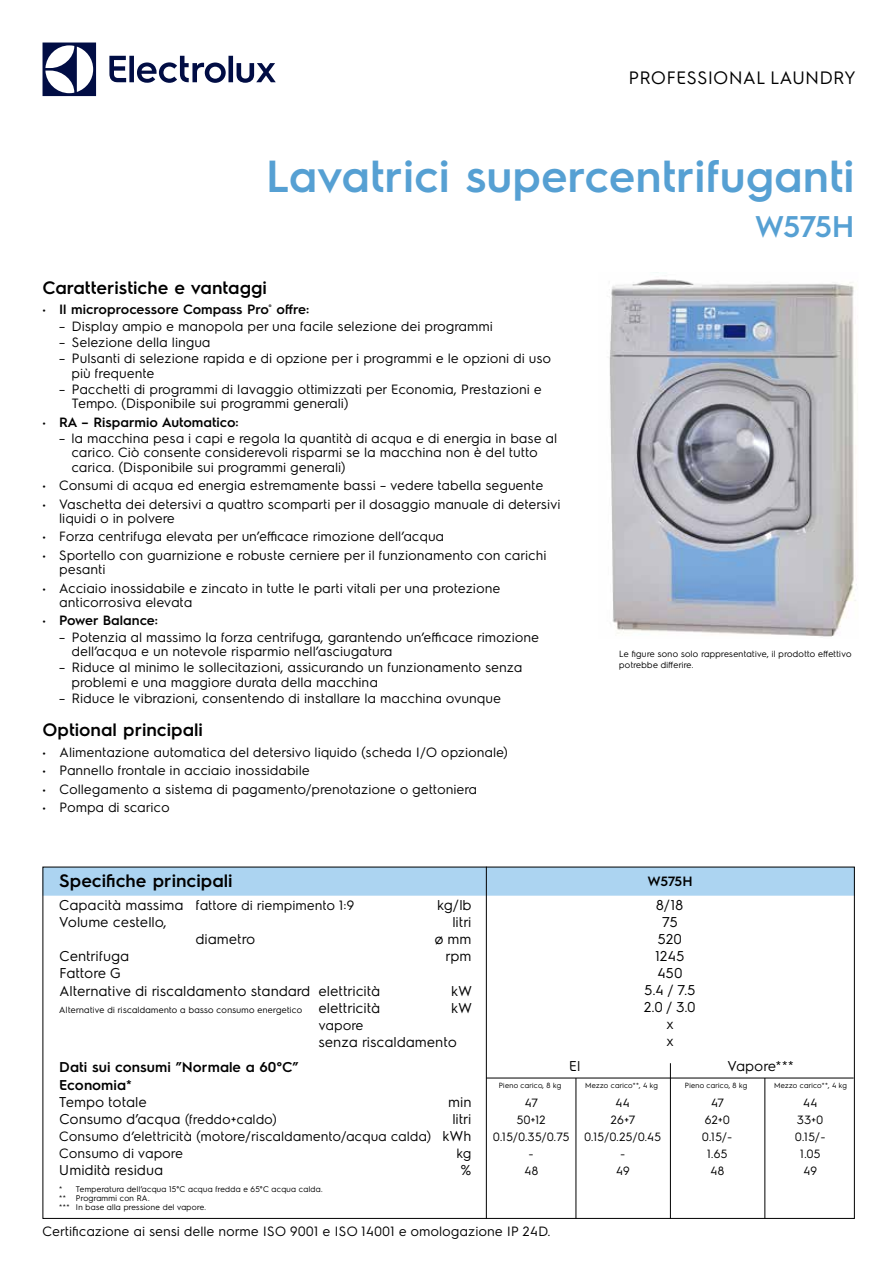
<style>
.page{position:relative;width:893px;height:1263px;background:#fff}
.page>*{position:absolute;margin:0;border:0;box-sizing:border-box;transform-origin:0 0}
.t1{font:600 45px "Electrolux Sans";color:#56a0d3}
.t2{font:600 30px "Electrolux Sans";letter-spacing:-.04em;color:#56a0d3}
.t3{font:600 18px "Electrolux Sans";color:#000}
.t4{font:18px "Electrolux Sans";color:#000}
.t5{font:14.25px/17.1px "Electrolux Sans";color:#000;text-align:center}
.t6{font:600 14.25px/17.1px "Electrolux Sans";color:#000}
.t7{font:13.5px/14.2px "Electrolux Sans";color:#000}
.t8{font:600 13.5px "Electrolux Sans";color:#000}
.t9{font:12px "Electrolux Sans";color:#000}
.t10{font:9px/10.8px "Electrolux Sans";color:#000}
.t11{font:8.25px/9px "Electrolux Sans";color:#000}
.t12{font:7.5px "Electrolux Sans";color:#000}
.s1{font-weight:400}
.s2{font-size:14.25px}
.s3{font-size:13.5px}
</style>
<div class="page">
<svg style="left:43px;top:43px;width:53px;height:53px"></svg>
<svg style="left:109px;top:56px;width:167px;height:27px"></svg>
<div style="left:45px;top:869px;width:808px;height:27px;background:#acd4f1"></div>
<hr style="left:486px;top:867px;width:1px;height:352px;background:#000">
<hr style="left:486px;top:1078px;width:368px;height:1px;background:#000">
<hr style="left:576px;top:1078px;width:1px;height:141px;background:#000">
<hr style="left:670px;top:1063px;width:1px;height:156px;background:#000">
<hr style="left:764px;top:1078px;width:1px;height:141px;background:#000">
<img style="left:609px;top:279px;width:248px;height:358px">
<h3 class="t4" style="left:629px;top:65px;width:229px">PROFESSIONAL LAUNDRY</h3>
<h1 class="t1" style="left:266px;top:144px;width:590px">Lavatrici supercentrifuganti</h1>
<h2 class="t2" style="left:755px;top:205px;width:101px">W575H</h2>
<h3 class="t3" style="left:43px;top:275px;width:226px">Caratteristiche e vantaggi</h3>
<p class="t8" style="left:43px;top:300px;width:268px"><span class="s1">•</span> Il microprocessore Compass Pro<sup>®</sup> offre:</p>
<p class="t7" style="left:59px;top:318px;width:436px">– Display ampio e manopola per una facile selezione dei programmi</p>
<p class="t7" style="left:59px;top:334px;width:153px">– Selezione della lingua</p>
<p class="t7" style="left:72px;top:350px;width:481px;text-indent:-13px">– Pulsanti di selezione rapida e di opzione per i programmi e le opzioni di uso più frequente</p>
<p class="t7" style="left:72px;top:381px;width:472px;text-indent:-13px">– Pacchetti di programmi di lavaggio ottimizzati per Economia, Prestazioni e<br>Tempo. (Disponibile sui programmi generali)</p>
<p class="t8" style="left:43px;top:412px;width:198px"><span class="s1">•</span> RA – Risparmio Automatico:</p>
<p class="t7" style="left:72px;top:430px;width:487px;text-indent:-13px">– la macchina pesa i capi e regola la quantità di acqua e di energia in base al carico. Ciò consente considerevoli risparmi se la macchina non è del tutto carica. (Disponibile sui programmi generali)</p>
<p class="t7" style="left:43px;top:477px;width:503px">• Consumi di acqua ed energia estremamente bassi – vedere tabella seguente</p>
<p class="t7" style="left:60px;top:496px;width:503px;text-indent:-17px">• Vaschetta dei detersivi a quattro scomparti per il dosaggio manuale di detersivi liquidi o in polvere</p>
<p class="t7" style="left:43px;top:529px;width:403px">• Forza centrifuga elevata per un’efficace rimozione dell’acqua</p>
<p class="t7" style="left:60px;top:547px;width:489px;text-indent:-17px">• Sportello con guarnizione e robuste cerniere per il funzionamento con carichi pesanti</p>
<p class="t7" style="left:60px;top:580px;width:443px;text-indent:-17px">• Acciaio inossidabile e zincato in tutte le parti vitali per una protezione anticorrosiva elevata</p>
<p class="t8" style="left:43px;top:611px;width:117px"><span class="s1">•</span> Power Balance:</p>
<p class="t7" style="left:72px;top:629px;width:469px;text-indent:-13px">– Potenzia al massimo la forza centrifuga, garantendo un’efficace rimozione dell’acqua e un notevole risparmio nell’asciugatura</p>
<p class="t7" style="left:72px;top:660px;width:452px;text-indent:-13px">– Riduce al minimo le sollecitazioni, assicurando un funzionamento senza problemi e una maggiore durata della macchina</p>
<p class="t7" style="left:59px;top:690px;width:444px">– Riduce le vibrazioni, consentendo di installare la macchina ovunque</p>
<h3 class="t3" style="left:43px;top:717px;width:162px">Optional principali</h3>
<p class="t7" style="left:43px;top:744px;width:467px">• Alimentazione automatica del detersivo liquido (scheda I/O opzionale)</p>
<p class="t7" style="left:43px;top:762px;width:269px">• Pannello frontale in acciaio inossidabile</p>
<p class="t7" style="left:43px;top:781px;width:436px">• Collegamento a sistema di pagamento/prenotazione o gettoniera</p>
<p class="t7" style="left:43px;top:799px;width:129px">• Pompa di scarico</p>
<p class="t10" style="left:619px;top:648px;width:234px">Le figure sono solo rappresentative, il prodotto effettivo potrebbe differire.</p>
<h3 class="t3" style="left:59px;top:867px;width:175px">Specifiche principali</h3>
<p class="t7" style="left:59px;top:897px;width:297px"><span class="s2">Capacità massima f</span>attore di riempimento 1:9</p>
<p class="t5" style="left:437px;top:895px;width:36px">kg/lb</p>
<p class="t5" style="left:59px;top:913px;width:109px">Volume cestello,</p>
<p class="t5" style="left:453px;top:913px;width:21px">litri</p>
<p class="t5" style="left:196px;top:930px;width:61px">diametro</p>
<p class="t5" style="left:435px;top:930px;width:39px">ø mm</p>
<p class="t5" style="left:59px;top:947px;width:72px">Centrifuga</p>
<p class="t5" style="left:446px;top:947px;width:27px">rpm</p>
<p class="t5" style="left:59px;top:964px;width:323px;text-align:left">Fattore G<br>Alternative di riscaldamento standard elettricità</p>
<p class="t5" style="left:452px;top:981px;width:22px">kW</p>
<p class="t10" style="left:59px;top:1003px;width:323px">Alternative di riscaldamento a basso consumo energetico <span class="s2">elettricità</span></p>
<p class="t5" style="left:451px;top:998px;width:22px">kW</p>
<p class="t7" style="left:319px;top:1017px;width:47px">vapore</p>
<p class="t5" style="left:319px;top:1032px;width:140px">senza riscaldamento</p>
<p class="t6" style="left:59px;top:1058px;width:241px">Dati sui consumi ”Normale a 60°C”<br>Economia*</p>
<p class="t5" style="left:59px;top:1092px;width:89px">Tempo totale</p>
<p class="t5" style="left:449px;top:1092px;width:25px">min</p>
<p class="t5" style="left:59px;top:1109px;width:219px">Consumo d’acqua <span class="s3">(freddo+caldo)</span></p>
<p class="t5" style="left:453px;top:1109px;width:21px">litri</p>
<p class="t7" style="left:59px;top:1127px;width:414px;line-height:17.1px">Consumo d’elettricità (motore/riscaldamento/acqua calda) <span class="s2">kWh<br></span>Consumo di vapore</p>
<p class="t7" style="left:457px;top:1145px;width:16px">kg</p>
<p class="t5" style="left:59px;top:1160px;width:106px">Umidità residua</p>
<p class="t5" style="left:461px;top:1160px;width:12px">%</p>
<p class="t11" style="left:59px;top:1184px;width:265px">* Temperatura dell’acqua 15°C acqua fredda e 65°C acqua calda. ** Programmi con RA.<br>*** In base alla pressione del vapore.</p>
<p class="t8" style="left:648px;top:872px;width:46px">W575H</p>
<p class="t5" style="left:644px;top:895px;width:53px">8/18<br>75<br>520<br>1245<br>450<br>5.4 / 7.5<br>2.0 / 3.0 x<br>x</p>
<p class="t5" style="left:569px;top:1057px;width:13px">El</p>
<p class="t5" style="left:727px;top:1057px;width:68px">Vapore***</p>
<p class="t12" style="left:499px;top:1080px;width:64px">Pieno carico, 8 kg</p>
<p class="t12" style="left:585px;top:1080px;width:75px">Mezzo carico**, 4 kg</p>
<p class="t12" style="left:685px;top:1080px;width:64px">Pieno carico, 8 kg</p>
<p class="t12" style="left:774px;top:1080px;width:75px">Mezzo carico**, 4 kg</p>
<p class="t9" style="left:525px;top:1094px;width:15px">47</p>
<p class="t9" style="left:616px;top:1094px;width:16px">44</p>
<p class="t9" style="left:711px;top:1094px;width:15px">47</p>
<p class="t9" style="left:803px;top:1094px;width:16px">44</p>
<p class="t9" style="left:517px;top:1111px;width:31px">50+12</p>
<p class="t9" style="left:611px;top:1111px;width:26px">26+7</p>
<p class="t9" style="left:705px;top:1111px;width:27px">62+0</p>
<p class="t9" style="left:797px;top:1111px;width:28px">33+0</p>
<p class="t9" style="left:493px;top:1128px;width:170px">0.15/0.35/0.75 0.15/0.25/0.45</p>
<p class="t9" style="left:702px;top:1128px;width:32px">0.15/-</p>
<p class="t9" style="left:795px;top:1128px;width:32px">0.15/-</p>
<p class="t9" style="left:529px;top:1145px;width:7px">-</p>
<p class="t9" style="left:620px;top:1145px;width:7px">-</p>
<p class="t9" style="left:707px;top:1145px;width:22px">1.65</p>
<p class="t9" style="left:800px;top:1145px;width:22px">1.05</p>
<p class="t9" style="left:524px;top:1162px;width:16px">48</p>
<p class="t9" style="left:616px;top:1162px;width:16px">49</p>
<p class="t9" style="left:710px;top:1162px;width:16px">48</p>
<p class="t9" style="left:804px;top:1162px;width:16px">49</p>
<p class="t7" style="left:43px;top:1224px;width:510px">Certificazione ai sensi delle norme ISO 9001 e ISO 14001 e omologazione IP 24D.</p>
</div>
